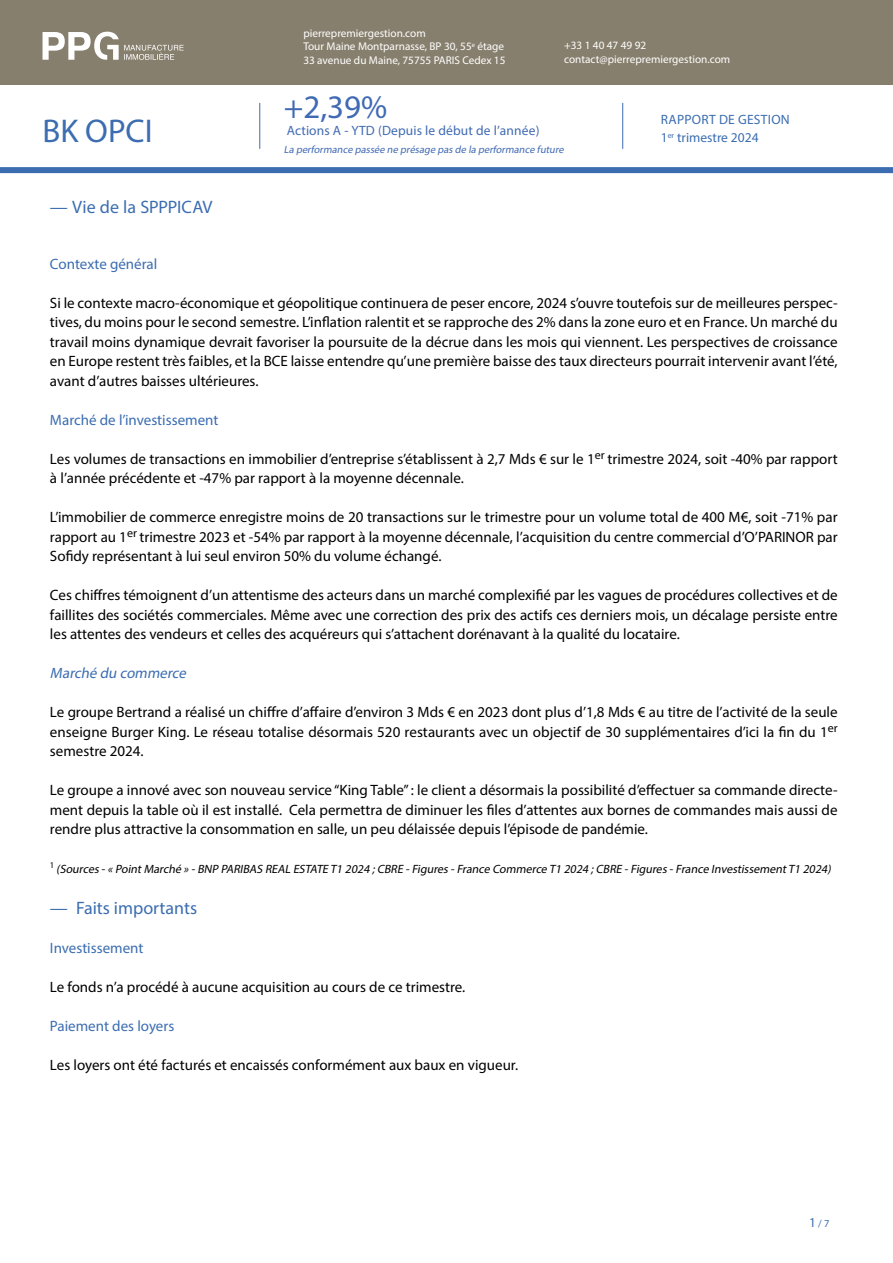
<style>
.page{position:relative;width:893px;height:1263px;background:#fff}
.page>*{position:absolute;margin:0;border:0;box-sizing:border-box;transform-origin:0 0}
.t1{font:33px "Myriad Pro";color:#3b6db0}
.t2{font:33px "Myriad Pro";color:#406ab4}
.Titre_section_CAPS_11_75pt{font:18px "Myriad Pro";color:#3b6db0}
.Texte_Courant_10pt{font:18px "Myriad Pro";color:#3b6db0}
.Texte_Courant_10pt-2{font:15px/19.5px "Myriad Pro";color:#000;text-align:justify}
.Texte_Courant_10pt-3{font:15px "Myriad Pro";color:#3b6db0}
.Texte_Courant_10pt-4{font:15px "Myriad Pro";color:#3b6db1}
.Texte_Courant_10pt-5{font:italic 15px "Myriad Pro";color:#3b6db1}
.t3{font:13.5px "Myriad Pro";letter-spacing:.01em;color:#406ab4}
.t4{font:13.5px/18px "Myriad Pro";letter-spacing:.02em;color:#3b6db0}
.Texte_Courant_10pt-6{font:italic 12px "Myriad Pro";color:#000}
.t5{font:11.25px/13.5px "Myriad Pro";color:#fff}
.t6{font:italic 10.5px "Myriad Pro";color:#406ab4}
.t7{font:10.5px "Myriad Pro";color:#3b6db0}
.s1{font-size:13.5px}
</style>
<div class="page">
<div style="left:0;top:0;width:893px;height:85px;background:#877f6d"></div>
<div style="left:0;top:167px;width:893px;height:6px;background:#3b6db0"></div>
<svg style="left:43px;top:32px;width:141px;height:28px"></svg>
<hr style="left:259px;top:103px;width:1px;height:46px;background:#406ab4">
<hr style="left:622px;top:103px;width:1px;height:46px;background:#406ab4">
<p class="t5" style="left:303px;top:26px;width:204px">pierrepremiergestion.com<br>Tour Maine Montparnasse, BP 30, 55<sup>e</sup> étage<br>33 avenue du Maine, 75755 PARIS Cedex 15</p>
<p class="t5" style="left:564px;top:39px;width:168px">+33 1 40 47 49 92 contact@pierrepremiergestion.com</p>
<h1 class="t2" style="left:284px;top:87px;width:105px">+2,39%</h1>
<p class="t3" style="left:287px;top:123px;width:254px">Actions A - YTD (Depuis le début de l’année)</p>
<p class="t6" style="left:284px;top:143px;width:284px">La performance passée ne présage pas de la performance future</p>
<h1 class="t1" style="left:43px;top:110px;width:112px">BK OPCI</h1>
<p class="t4" style="left:661px;top:111px;width:131px">RAPPORT DE GESTION<br>1<sup>er</sup> trimestre 2024</p>
<p class="Titre_section_CAPS_11_75pt" style="left:50px;top:196px;width:164px">— Vie de la SPPPICAV</p>
<p class="Texte_Courant_10pt-3" style="left:50px;top:254px;width:109px">Contexte général</p>
<p class="Texte_Courant_10pt-2" style="left:50px;top:293px;width:789px">Si le contexte macro-économique et géopolitique continuera de peser encore, 2024 s’ouvre toutefois sur de meilleures perspec&shy;tives, du moins pour le second semestre. L’inflation ralentit et se rapproche des 2% dans la zone euro et en France. Un marché du travail moins dynamique devrait favoriser la poursuite de la décrue dans les mois qui viennent. Les perspectives de croissance en Europe restent très faibles, et la BCE laisse entendre qu’une première baisse des taux directeurs pourrait intervenir avant l’été, avant d’autres baisses ultérieures.</p>
<p class="Texte_Courant_10pt-4" style="left:50px;top:410px;width:170px">Marché de l’investissement</p>
<p class="Texte_Courant_10pt-2" style="left:50px;top:449px;width:789px">Les volumes de transactions en immobilier d’entreprise s’établissent à 2,7 Mds € sur le 1<sup>er</sup> trimestre 2024, soit -40% par rapport à l’année précédente et -47% par rapport à la moyenne décennale.</p>
<p class="Texte_Courant_10pt-2" style="left:50px;top:507px;width:789px">L’immobilier de commerce enregistre moins de 20 transactions sur le trimestre pour un volume total de 400 M€, soit -71% par rapport au 1<sup>er</sup> trimestre 2023 et -54% par rapport à la moyenne décennale, l’acquisition du centre commercial d’O’PARINOR par Sofidy représentant à lui seul environ 50% du volume échangé.</p>
<p class="Texte_Courant_10pt-2" style="left:50px;top:585px;width:789px">Ces chiffres témoignent d’un attentisme des acteurs dans un marché complexifié par les vagues de procédures collectives et de faillites des sociétés commerciales. Même avec une correction des prix des actifs ces derniers mois, un décalage persiste entre les attentes des vendeurs et celles des acquéreurs qui s’attachent dorénavant à la qualité du locataire.</p>
<p class="Texte_Courant_10pt-5" style="left:50px;top:664px;width:141px">Marché du commerce</p>
<p class="Texte_Courant_10pt-2" style="left:50px;top:702px;width:789px">Le groupe Bertrand a réalisé un chiffre d’affaire d’environ 3 Mds € en 2023 dont plus d’1,8 Mds € au titre de l’activité de la seule enseigne Burger King. Le réseau totalise désormais 520 restaurants avec un objectif de 30 supplémentaires d’ici la fin du 1<sup>er </sup>semestre 2024.</p>
<p class="Texte_Courant_10pt-2" style="left:50px;top:780px;width:789px">Le groupe a innové avec son nouveau service “King Table” : le client a désormais la possibilité d’effectuer sa commande directe&shy;ment depuis la table où il est installé. Cela permettra de diminuer les files d’attentes aux bornes de commandes mais aussi de rendre plus attractive la consommation en salle, un peu délaissée depuis l’épisode de pandémie.</p>
<p class="Texte_Courant_10pt-6" style="left:50px;top:862px;width:785px"><sup>1</sup> (Sources -« PointMarché » -BNP PARIBAS REAL ESTATE T1 2024 ;CBRE -Figures -France Commerce T1 2024 ;CBRE -Figures -France InvestissementT1 2024)</p>
<p class="Texte_Courant_10pt" style="left:50px;top:897px;width:149px">— Faits importants</p>
<p class="Texte_Courant_10pt-3" style="left:50px;top:939px;width:95px">Investissement</p>
<p class="Texte_Courant_10pt-2" style="left:50px;top:977px;width:417px">Le fonds n’a procédé à aucune acquisition au cours de ce trimestre.</p>
<p class="Texte_Courant_10pt-3" style="left:50px;top:1017px;width:126px">Paiement des loyers</p>
<p class="Texte_Courant_10pt-2" style="left:50px;top:1055px;width:470px">Les loyers ont été facturés et encaissés conformément aux baux en vigueur.</p>
<p class="t7" style="left:809px;top:1217px;width:22px"><span class="s1">1</span>/ 7</p>
</div>
